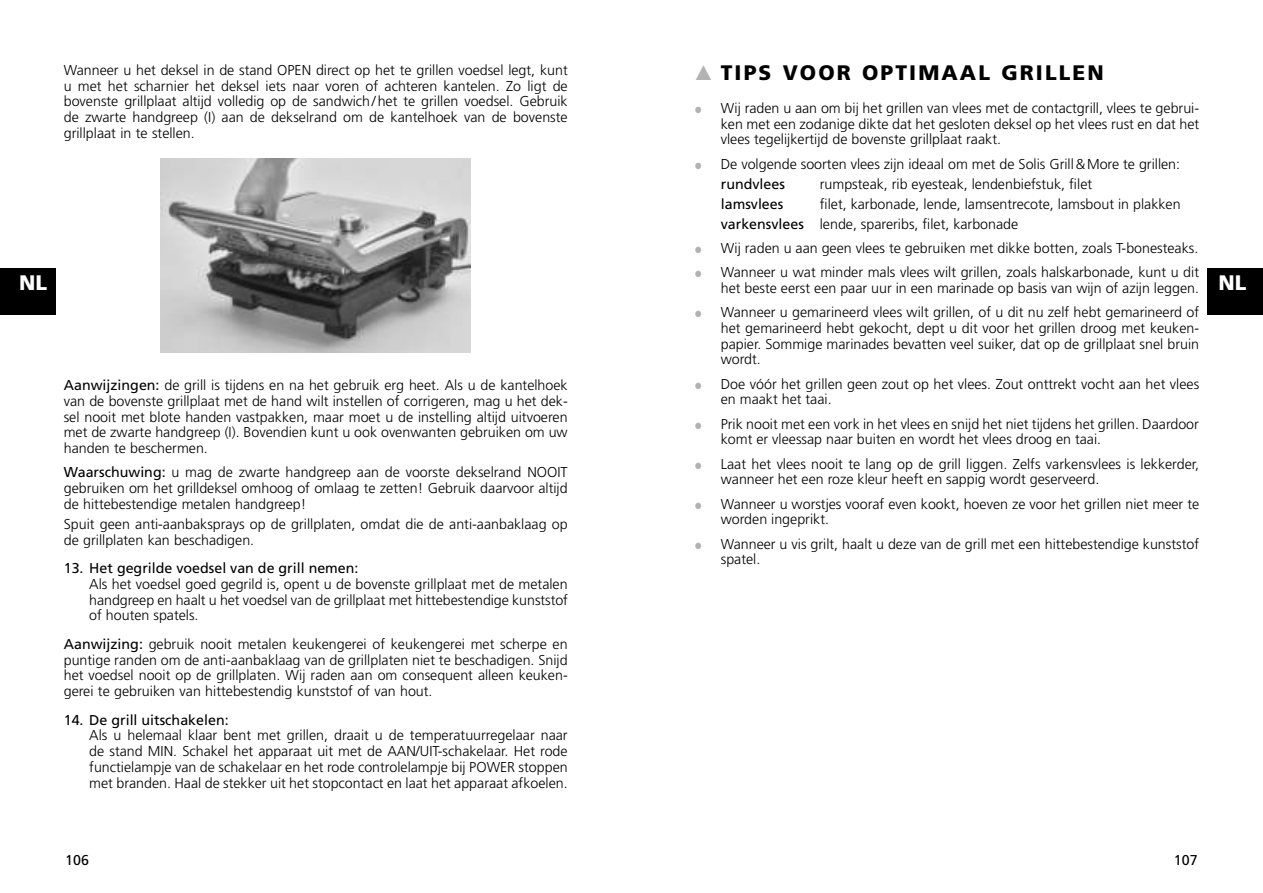
<style>
.page{position:relative;width:1263px;height:893px;background:#fff}
.page>*{position:absolute;margin:0;border:0;box-sizing:border-box;transform-origin:0 0}
.t1{font:900 21px "Frutiger";letter-spacing:.1em;color:#000}
.t2{font:900 21px "Frutiger";color:#fff}
.t3{font:300 14.25px/15.8px "Frutiger";color:#000;text-align:justify}
.t4{font:14.25px "Frutiger";color:#000}
.s1{color:#b2b2b2}
.s2{font-weight:400}
</style>
<div class="page">
<div style="left:0;top:268px;width:55px;height:47px;background:#000"></div>
<div style="left:1208px;top:268px;width:55px;height:47px;background:#000"></div>
<img style="left:161px;top:159px;width:310px;height:193px">
<p class="t3" style="left:64px;top:62px;width:505px">Wanneer u het deksel in de stand OPEN direct op het te grillen voedsel legt, kunt u met het scharnier het deksel iets naar voren of achteren kantelen. Zo ligt de bovenste grillplaat altijd volledig op de sandwich / het te grillen voedsel. Gebruik de zwarte handgreep (I) aan de dekselrand om de kantelhoek van de bovenste grillplaat in te stellen.</p>
<h1 class="t1" style="left:695px;top:62px;width:410px"><span class="s1">▲</span> TIPS VOOR OPTIMAAL GRILLEN</h1>
<p class="t3" style="left:721px;top:100px;width:480px;text-indent:-26px"><span class="s1">●</span> Wij raden u aan om bij het grillen van vlees met de contactgrill, vlees te gebrui&shy;ken met een zodanige dikte dat het gesloten deksel op het vlees rust en dat het vlees tegelijkertijd de bovenste grillplaat raakt.</p>
<p class="t3" style="left:721px;top:154px;width:461px;line-height:20px;text-indent:-26px"><span class="s1">●</span> De volgende soorten vlees zijn ideaal om met de Solis Grill &amp; More te grillen: <span class="s2">rundvlees</span></p>
<p class="t3" style="left:820px;top:176px;width:274px">rumpsteak, rib eyesteak, lendenbiefstuk, filet</p>
<p class="t3" style="left:721px;top:194px;width:461px;line-height:20px;text-indent:99px">filet, karbonade, lende, lamsentrecote, lamsbout in plakken <span class="s2">varkensvlees</span> lende, spareribs, filet, karbonade</p>
<p class="t3" style="left:695px;top:240px;width:505px"><span class="s1">●</span> Wij raden u aan geen vlees te gebruiken met dikke botten, zoals T-bonesteaks.</p>
<p class="t3" style="left:695px;top:265px;width:505px;text-align:right"><span class="s1">●</span> Wanneer u wat minder mals vlees wilt grillen, zoals halskarbonade, kunt u dit het beste eerst een paar uur in een marinade op basis van wijn of azijn leggen.</p>
<p class="t3" style="left:721px;top:305px;width:480px;text-indent:-26px"><span class="s1">●</span> Wanneer u gemarineerd vlees wilt grillen, of u dit nu zelf hebt gemarineerd of het gemarineerd hebt gekocht, dept u dit voor het grillen droog met keuken&shy;papier. Sommige marinades bevatten veel suiker, dat op de grillplaat snel bruin wordt.</p>
<p class="t3" style="left:721px;top:376px;width:480px;text-indent:-26px"><span class="s1">●</span> Doe vóór het grillen geen zout op het vlees. Zout onttrekt vocht aan het vlees en maakt het taai.</p>
<p class="t3" style="left:721px;top:416px;width:480px;text-indent:-26px"><span class="s1">●</span> Prik nooit met een vork in het vlees en snijd het niet tijdens het grillen. Daardoor komt er vleessap naar buiten en wordt het vlees droog en taai.</p>
<p class="t3" style="left:721px;top:456px;width:480px;text-indent:-26px"><span class="s1">●</span> Laat het vlees nooit te lang op de grill liggen. Zelfs varkensvlees is lekkerder, wanneer het een roze kleur heeft en sappig wordt geserveerd.</p>
<p class="t3" style="left:721px;top:496px;width:480px;text-indent:-26px"><span class="s1">●</span> Wanneer u worstjes vooraf even kookt, hoeven ze voor het grillen niet meer te worden ingeprikt.</p>
<p class="t3" style="left:721px;top:536px;width:480px;text-indent:-26px"><span class="s1">●</span> Wanneer u vis grilt, haalt u deze van de grill met een hittebestendige kunststof spatel.</p>
<p class="t4" style="left:721px;top:196px;width:64px">lamsvlees</p>
<h1 class="t2" style="left:19px;top:272px;width:30px">NL</h1>
<h1 class="t2" style="left:1218px;top:272px;width:30px">NL</h1>
<p class="t3" style="left:64px;top:378px;width:505px"><span class="s2">Aanwijzingen:</span> de grill is tijdens en na het gebruik erg heet. Als u de kantelhoek van de bovenste grillplaat met de hand wilt instellen of corrigeren, mag u het dek&shy;sel nooit met blote handen vastpakken, maar moet u de instelling altijd uitvoeren met de zwarte handgreep (I). Bovendien kunt u ook ovenwanten gebruiken om uw handen te beschermen.</p>
<p class="t3" style="left:64px;top:465px;width:505px"><span class="s2">Waarschuwing:</span> u mag de zwarte handgreep aan de voorste dekselrand NOOIT gebruiken om het grilldeksel omhoog of omlaag te zetten! Gebruik daarvoor altijd de hittebestendige metalen handgreep!</p>
<p class="t3" style="left:64px;top:516px;width:505px">Spuit geen anti-aanbaksprays op de grillplaten, omdat die de anti-aanbaklaag op de grillplaten kan beschadigen.</p>
<p class="t4" style="left:64px;top:561px;width:296px">13. Het gegrilde voedsel van de grill nemen:</p>
<p class="t3" style="left:89px;top:576px;width:480px">Als het voedsel goed gegrild is, opent u de bovenste grillplaat met de metalen handgreep en haalt u het voedsel van de grillplaat met hittebestendige kunststof of houten spatels.</p>
<p class="t3" style="left:64px;top:636px;width:505px"><span class="s2">Aanwijzing:</span> gebruik nooit metalen keukengerei of keukengerei met scherpe en puntige randen om de anti-aanbaklaag van de grillplaten niet te beschadigen. Snijd het voedsel nooit op de grillplaten. Wij raden aan om consequent alleen keuken&shy;gerei te gebruiken van hittebestendig kunststof of van hout.</p>
<p class="t4" style="left:64px;top:712px;width:166px">14. De grill uitschakelen:</p>
<p class="t3" style="left:89px;top:728px;width:480px">Als u helemaal klaar bent met grillen, draait u de temperatuurregelaar naar de stand MIN. Schakel het apparaat uit met de AAN/UIT-schakelaar. Het rode functielampje van de schakelaar en het rode controlelampje bij POWER stoppen met branden. Haal de stekker uit het stopcontact en laat het apparaat afkoelen.</p>
<p class="t4" style="left:65px;top:853px;width:25px">106</p>
<p class="t4" style="left:1174px;top:853px;width:25px">107</p>
</div>
